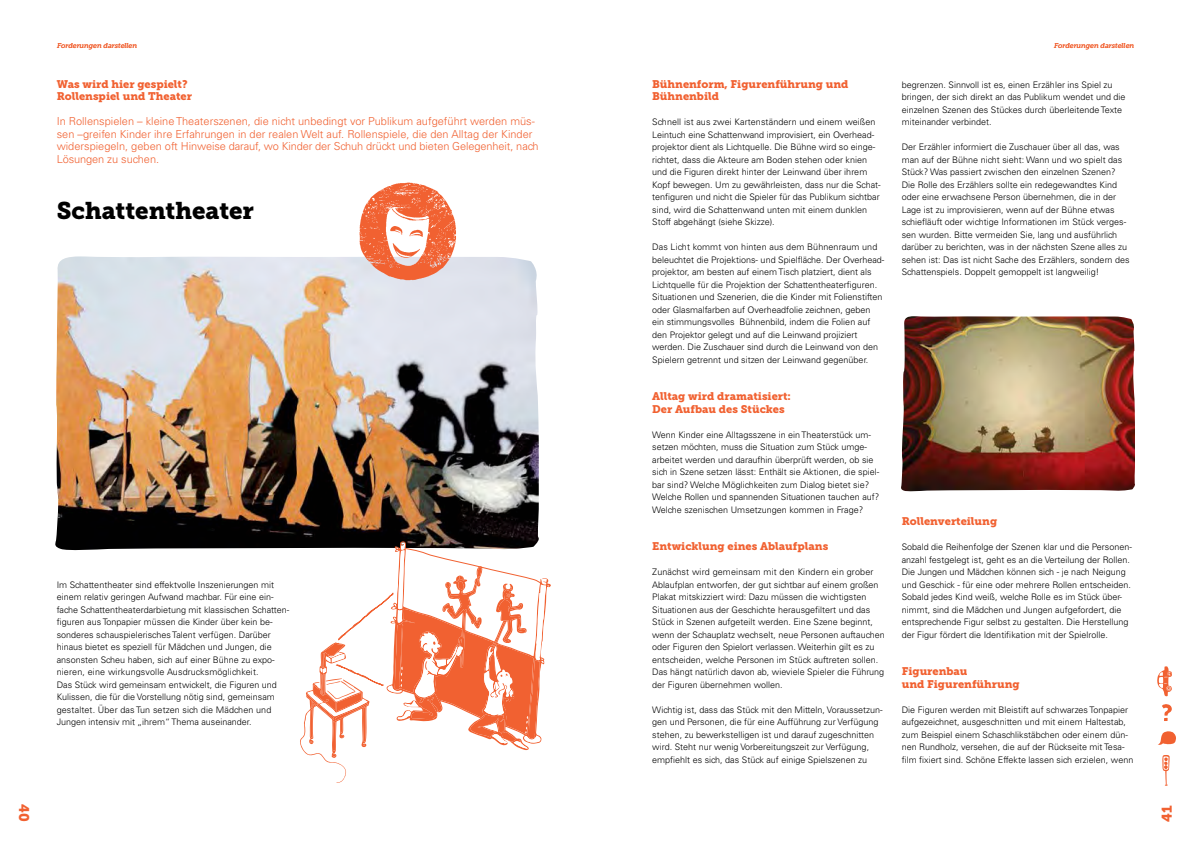
<style>
.page{position:relative;width:1191px;height:842px;background:#fff}
.page>*{position:absolute;margin:0;border:0;box-sizing:border-box;transform-origin:0 0}
.t1{font:24px "Museo Slab 900";color:#000}
.t2{font:14px "Museo Slab 900";color:#f16131}
.t3{font:300 11px/12.5px "Univers";color:#f16131}
.t4{font:11px/12.5px "Museo Slab 900";color:#f16131}
.t5{font:300 9px/12.5px "Univers";color:#000}
.t6{font:italic 7px "Museo Slab 500";color:#f16131}
</style>
<div class="page">
<img style="left:901px;top:316px;width:234px;height:176px">
<img style="left:55px;top:256px;width:484px;height:295px">
<img style="left:350px;top:182px;width:113px;height:101px">
<svg style="left:1158px;top:731px;width:18px;height:14px"></svg>
<svg style="left:1162px;top:704px;width:9px;height:17px"></svg>
<svg style="left:1162px;top:755px;width:7px;height:31px"></svg>
<svg style="left:1157px;top:666px;width:15px;height:30px"></svg>
<svg style="left:300px;top:541px;width:251px;height:242px"></svg>
<h2 class="t2" style="left:32px;top:804px;width:19px;rotate:90deg">40</h2>
<p class="t6" style="left:57px;top:41px;width:82px">Forderungen darstellen</p>
<p class="t6" style="left:1054px;top:41px;width:82px">Forderungen darstellen</p>
<p class="t4" style="left:57px;top:77px;width:137px">Was wird hier gespielt?<br>Rollenspiel und Theater</p>
<p class="t3" style="left:57px;top:115px;width:483px">In Rollenspielen – kleine Theaterszenen, die nicht unbedingt vor Publikum aufgeführt werden müs&shy;sen –greifen Kinder ihre Erfahrungen in der realen Welt auf. Rollenspiele, die den Alltag der Kinder widerspiegeln, geben oft Hinweise darauf, wo Kinder der Schuh drückt und bieten Gelegenheit, nach Lösungen zu suchen.</p>
<h1 class="t1" style="left:57px;top:196px;width:199px">Schattentheater</h1>
<p class="t5" style="left:57px;top:578px;width:234px">Im Schattentheater sind effektvolle Inszenierungen mit einem relativ geringen Aufwand machbar. Für eine ein&shy;fache Schattentheaterdarbietung mit klassischen Schatten&shy;figuren aus Tonpapier müssen die Kinder über kein be&shy;sonderes schauspielerisches Talent verfügen. Darüber hinaus bietet es speziell für Mädchen und Jungen, die ansonsten Scheu haben, sich auf einer Bühne zu expo&shy;nieren, eine wirkungsvolle Ausdrucksmöglichkeit.<br>Das Stück wird gemeinsam entwickelt, die Figuren und Kulissen, die für die Vorstellung nötig sind, gemeinsam gestaltet. Über das Tun setzen sich die Mädchen und Jungen intensiv mit „ihrem“ Thema auseinander.</p>
<p class="t4" style="left:652px;top:77px;width:198px">Bühnenform, Figurenführung und<br>Bühnenbild</p>
<p class="t5" style="left:652px;top:115px;width:230px">Schnell ist aus zwei Kartenständern und einem weißen Leintuch eine Schattenwand improvisiert, ein Overhead&shy;projektor dient als Lichtquelle. Die Bühne wird so einge&shy;richtet, dass die Akteure am Boden stehen oder knien und die Figuren direkt hinter der Leinwand über ihrem Kopf bewegen. Um zu gewährleisten, dass nur die Schat&shy;tenfiguren und nicht die Spieler für das Publikum sichtbar sind, wird die Schattenwand unten mit einem dunklen Stoff abgehängt (siehe Skizze).</p>
<p class="t5" style="left:652px;top:240px;width:234px">Das Licht kommt von hinten aus dem Bühnenraum und beleuchtet die Projektions- und Spielfläche. Der Overhead&shy;projektor, am besten auf einem Tisch platziert, dient als Lichtquelle für die Projektion der Schattentheaterfiguren.<br>Situationen und Szenerien, die die Kinder mit Folienstiften oder Glasmalfarben auf Overheadfolie zeichnen, geben ein stimmungsvolles Bühnenbild, indem die Folien auf den Projektor gelegt und auf die Leinwand projiziert werden. Die Zuschauer sind durch die Leinwand von den Spielern getrennt und sitzen der Leinwand gegenüber.</p>
<p class="t4" style="left:652px;top:390px;width:140px">Alltag wird dramatisiert:<br>Der Aufbau des Stückes</p>
<p class="t5" style="left:652px;top:428px;width:229px">Wenn Kinder eine Alltagsszene in ein Theaterstück um&shy;setzen möchten, muss die Situation zum Stück umge&shy;arbeitet werden und daraufhin überprüft werden, ob sie sich in Szene setzen lässt: Enthält sie Aktionen, die spiel&shy;bar sind? Welche Möglichkeiten zum Dialog bietet sie?<br>Welche Rollen und spannenden Situationen tauchen auf?<br>Welche szenischen Umsetzungen kommen in Frage?</p>
<p class="t4" style="left:652px;top:540px;width:177px">Entwicklung eines Ablaufplans</p>
<p class="t5" style="left:652px;top:565px;width:234px">Zunächst wird gemeinsam mit den Kindern ein grober Ablaufplan entworfen, der gut sichtbar auf einem großen Plakat mitskizziert wird: Dazu müssen die wichtigsten Situationen aus der Geschichte herausgefiltert und das Stück in Szenen aufgeteilt werden. Eine Szene beginnt, wenn der Schauplatz wechselt, neue Personen auftauchen oder Figuren den Spielort verlassen. Weiterhin gilt es zu entscheiden, welche Personen im Stück auftreten sollen.<br>Das hängt natürlich davon ab, wieviele Spieler die Führung der Figuren übernehmen wollen.</p>
<p class="t5" style="left:652px;top:703px;width:232px">Wichtig ist, dass das Stück mit den Mitteln, Voraussetzun&shy;gen und Personen, die für eine Aufführung zur Verfügung stehen, zu bewerkstelligen ist und darauf zugeschnitten wird. Steht nur wenig Vorbereitungszeit zur Verfügung, empfiehlt es sich, das Stück auf einige Spielszenen zu</p>
<p class="t5" style="left:901px;top:78px;width:225px">begrenzen. Sinnvoll ist es, einen Erzähler ins Spiel zu bringen, der sich direkt an das Publikum wendet und die einzelnen Szenen des Stückes durch überleitende Texte miteinander verbindet.</p>
<p class="t5" style="left:901px;top:140px;width:229px">Der Erzähler informiert die Zuschauer über all das, was man auf der Bühne nicht sieht: Wann und wo spielt das Stück? Was passiert zwischen den einzelnen Szenen?<br>Die Rolle des Erzählers sollte ein redegewandtes Kind oder eine erwachsene Person übernehmen, die in der Lage ist zu improvisieren, wenn auf der Bühne etwas schiefläuft oder wichtige Informationen im Stück verges&shy;sen wurden. Bitte vermeiden Sie, lang und ausführlich darüber zu berichten, was in der nächsten Szene alles zu sehen ist: Das ist nicht Sache des Erzählers, sondern des Schattenspiels. Doppelt gemoppelt ist langweilig!</p>
<p class="t4" style="left:901px;top:515px;width:97px">Rollenverteilung</p>
<p class="t5" style="left:901px;top:540px;width:232px">Sobald die Reihenfolge der Szenen klar und die Personen&shy;anzahl festgelegt ist, geht es an die Verteilung der Rollen.<br>Die Jungen und Mädchen können sich - je nach Neigung und Geschick - für eine oder mehrere Rollen entscheiden.<br>Sobald jedes Kind weiß, welche Rolle es im Stück über&shy;nimmt, sind die Mädchen und Jungen aufgefordert, die entsprechende Figur selbst zu gestalten. Die Herstellung der Figur fördert die Identifikation mit der Spielrolle.</p>
<p class="t4" style="left:901px;top:665px;width:119px">Figurenbau<br>und Figurenführung</p>
<p class="t5" style="left:901px;top:703px;width:233px">Die Figuren werden mit Bleistift auf schwarzes Tonpapier aufgezeichnet, ausgeschnitten und mit einem Haltestab, zum Beispiel einem Schaschlikstäbchen oder einem dün&shy;nen Rundholz, versehen, die auf der Rückseite mit Tesa&shy;film fixiert sind. Schöne Effekte lassen sich erzielen, wenn</p>
<h2 class="t2" style="left:1158px;top:822px;width:18px;rotate:-90deg">41</h2>
</div>
